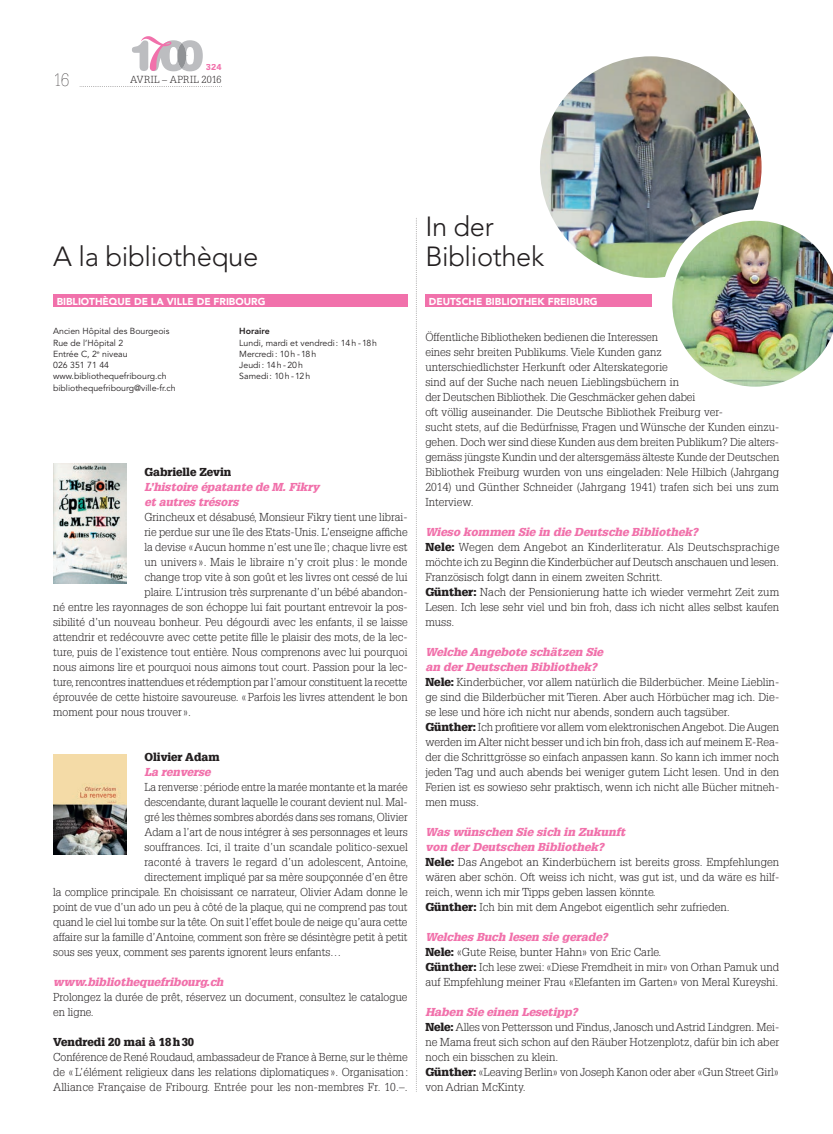
<style>
.page{position:relative;width:833px;height:1134px;background:#fff}
.page>*{position:absolute;margin:0;border:0;box-sizing:border-box;transform-origin:0 0}
.t1{font:300 27.5px/30px "Avenir LT Std";letter-spacing:-.015em;color:#231f20}
.t2{font:100 17.5px "Glypha LT Std";color:#231f20}
.t3{font:300 11.25px/15px "Glypha LT Std";color:#231f20}
.t4{font:italic 900 11.25px/15px "Glypha LT Std";color:#f171ab}
.t5{font:900 11.25px "Glypha LT Std";color:#231f20}
.t6{font:900 10px "Avenir LT Std";color:#fff}
.t7{font:300 10px "Glypha LT Std";letter-spacing:.045em;color:#231f20}
.t8{font:8.75px/11.2px "Avenir LT Std";color:#231f20}
.t9{font:800 8.75px "Avenir LT Std";color:#231f20}
.t10{font:900 8.75px "Avenir LT Std";color:#f172ac}
.s1{font-weight:900;font-style:italic;color:#f171ab}
.s2{font-weight:900}
</style>
<div class="page">
<svg style="left:80px;top:86px;width:140px;height:1px"></svg>
<svg style="left:132px;top:36px;width:71px;height:35px"></svg>
<svg style="left:416px;top:218px;width:1px;height:873px"></svg>
<div style="left:53px;top:295px;width:354px;height:12px;background:#f171ab"></div>
<img style="left:53px;top:464px;width:74px;height:119px">
<img style="left:53px;top:755px;width:74px;height:100px">
<div style="left:425px;top:295px;width:226px;height:12px;background:#f171ab"></div>
<img style="left:540px;top:56px;width:221px;height:222px;border-radius:111px">
<img style="left:661px;top:209px;width:172px;height:178px">
<p class="t10" style="left:206px;top:62px;width:17px">324</p>
<h2 class="t2" style="left:53px;top:70px;width:18px">16</h2>
<p class="t7" style="left:130px;top:74px;width:93px">AVRIL – APRIL 2016</p>
<h1 class="t1" style="left:53px;top:242px;width:207px">A la bibliothèque</h1>
<p class="t6" style="left:57px;top:295px;width:210px">BIBLIOTHÈQUE DE LA VILLE DE FRIBOURG</p>
<p class="t8" style="left:53px;top:326px;width:124px">Ancien Hôpital des Bourgeois<br>Rue de l’Hôpital 2<br>Entrée C, 2<sup>e</sup> niveau<br>026 351 71 44 www.bibliothequefribourg.ch bibliothequefribourg@ville-fr.ch</p>
<p class="t9" style="left:239px;top:326px;width:32px">Horaire</p>
<p class="t8" style="left:239px;top:337px;width:139px">Lundi, mardi et vendredi : 14 h - 18 h<br>Mercredi : 10 h - 18 h<br>Jeudi : 14 h - 20 h<br>Samedi : 10 h - 12 h</p>
<p class="t5" style="left:144px;top:466px;width:88px">Gabrielle Zevin</p>
<p class="t4" style="left:144px;top:480px;width:176px">L’histoire épatante de M. Fikry et autres trésors</p>
<p class="t3" style="left:144px;top:510px;width:265px">Grincheux et désabusé, Monsieur Fikry tient une librai-</p>
<p class="t3" style="left:144px;top:525px;width:265px">rie perdue sur une île des Etats-Unis. L’enseigne affiche</p>
<p class="t3" style="left:144px;top:540px;width:265px">la devise « Aucun homme n’est une île ; chaque livre est</p>
<p class="t3" style="left:144px;top:555px;width:265px">un univers ». Mais le libraire n’y croit plus : le monde</p>
<p class="t3" style="left:144px;top:570px;width:265px">change trop vite à son goût et les livres ont cessé de lui</p>
<p class="t3" style="left:144px;top:585px;width:265px">plaire. L’intrusion très surprenante d’un bébé abandon-</p>
<p class="t3" style="left:53px;top:600px;width:356px">né entre les rayonnages de son échoppe lui fait pourtant entrevoir la pos-</p>
<p class="t3" style="left:53px;top:615px;width:356px">sibilité d’un nouveau bonheur. Peu dégourdi avec les enfants, il se laisse</p>
<p class="t3" style="left:53px;top:630px;width:356px">attendrir et redécouvre avec cette petite fille le plaisir des mots, de la lec-</p>
<p class="t3" style="left:53px;top:645px;width:356px">ture, puis de l’existence tout entière. Nous comprenons avec lui pourquoi</p>
<p class="t3" style="left:53px;top:660px;width:356px">nous aimons lire et pourquoi nous aimons tout court. Passion pour la lec-</p>
<p class="t3" style="left:53px;top:675px;width:356px">ture, rencontres inattendues et rédemption par l’amour constituent la recette</p>
<p class="t3" style="left:53px;top:690px;width:356px">éprouvée de cette histoire savoureuse. « Parfois les livres attendent le bon</p>
<p class="t3" style="left:53px;top:705px;width:139px">moment pour nous trouver ».</p>
<p class="t5" style="left:144px;top:750px;width:77px">Olivier Adam</p>
<p class="t4" style="left:144px;top:765px;width:68px">La renverse</p>
<p class="t3" style="left:144px;top:780px;width:265px">La renverse : période entre la marée montante et la marée</p>
<p class="t3" style="left:144px;top:795px;width:264px">descendante, durant laquelle le courant devient nul. Mal-</p>
<p class="t3" style="left:144px;top:810px;width:265px">gré les thèmes sombres abordés dans ses romans, Olivier</p>
<p class="t3" style="left:144px;top:825px;width:265px">Adam a l’art de nous intégrer à ses personnages et leurs</p>
<p class="t3" style="left:144px;top:840px;width:265px">souffrances. Ici, il traite d’un scandale politico-sexuel</p>
<p class="t3" style="left:144px;top:855px;width:265px">raconté à travers le regard d’un adolescent, Antoine,</p>
<p class="t3" style="left:144px;top:870px;width:265px">directement impliqué par sa mère soupçonnée d’en être</p>
<p class="t3" style="left:53px;top:885px;width:356px">la complice principale. En choisissant ce narrateur, Olivier Adam donne le</p>
<p class="t3" style="left:53px;top:900px;width:356px">point de vue d’un ado un peu à côté de la plaque, qui ne comprend pas tout</p>
<p class="t3" style="left:53px;top:915px;width:356px">quand le ciel lui tombe sur la tête. On suit l’effet boule de neige qu’aura cette</p>
<p class="t3" style="left:53px;top:930px;width:356px">affaire sur la famille d’Antoine, comment son frère se désintègre petit à petit</p>
<p class="t3" style="left:53px;top:945px;width:290px">sous ses yeux, comment ses parents ignorent leurs enfants…</p>
<p class="t4" style="left:53px;top:975px;width:172px">www.bibliothequefribourg.ch</p>
<p class="t3" style="left:53px;top:990px;width:356px">Prolongez la durée de prêt, réservez un document, consultez le catalogue en ligne.</p>
<p class="t5" style="left:53px;top:1035px;width:143px">Vendredi 20 mai à 18 h 30</p>
<p class="t3" style="left:53px;top:1050px;width:357px;text-align:justify">Conférence de René Roudaud, ambassadeur de France à Berne, sur le thème de « L’élément religieux dans les relations diplomatiques ». Organisation :<br>Alliance Française de Fribourg. Entrée pour les non-membres Fr. 10.–.</p>
<h1 class="t1" style="left:425px;top:212px;width:120px">In der<br>Bibliothek</h1>
<p class="t6" style="left:429px;top:295px;width:170px">DEUTSCHE BIBLIOTHEK FREIBURG</p>
<p class="t3" style="left:425px;top:330px;width:355px">Öffentliche Bibliotheken bedienen die Interessen<br>eines sehr breiten Publikums. Viele Kunden ganz<br>unterschiedlichster Herkunft oder Alterskategorie<br>sind auf der Suche nach neuen Lieblingsbüchern in<br>der Deutschen Bibliothek. Die Geschmäcker gehen dabei<br>oft völlig auseinander. Die Deutsche Bibliothek Freiburg ver-<br>sucht stets, auf die Bedürfnisse, Fragen und Wünsche der Kunden einzu&shy;gehen. Doch wer sind diese Kunden aus dem breiten Publikum? Die alters&shy;gemäss jüngste Kundin und der altersgemäss älteste Kunde der Deutschen Bibliothek Freiburg wurden von uns eingeladen: Nele Hilbich (Jahrgang 2014) und Günther Schneider (Jahrgang 1941) trafen sich bei uns zum Interview.</p>
<p class="t3" style="left:425px;top:525px;width:355px"><span class="s1">Wieso kommen Sie in die Deutsche Bibliothek?<br></span><span class="s2">Nele:</span> Wegen dem Angebot an Kinderliteratur. Als Deutschsprachige möchte ich zu Beginn die Kinderbücher auf Deutsch anschauen und lesen.<br>Französisch folgt dann in einem zweiten Schritt.<br><span class="s2">Günther:</span> Nach der Pensionierung hatte ich wieder vermehrt Zeit zum Lesen. Ich lese sehr viel und bin froh, dass ich nicht alles selbst kaufen muss.</p>
<p class="t3" style="left:425px;top:645px;width:355px"><span class="s1">Welche Angebote schätzen Sie<br>an der Deutschen Bibliothek?<br></span><span class="s2">Nele:</span> Kinderbücher, vor allem natürlich die Bilderbücher. Meine Lieblin&shy;ge sind die Bilderbücher mit Tieren. Aber auch Hörbücher mag ich. Die&shy;se lese und höre ich nicht nur abends, sondern auch tagsüber.<br><span class="s2">Günther:</span> Ich profitiere vor allem vom elektronischen Angebot. Die Augen werden im Alter nicht besser und ich bin froh, dass ich auf meinem E-Rea&shy;der die Schrittgrösse so einfach anpassen kann. So kann ich immer noch jeden Tag und auch abends bei weniger gutem Licht lesen. Und in den Ferien ist es sowieso sehr praktisch, wenn ich nicht alle Bücher mitneh&shy;men muss.</p>
<p class="t3" style="left:425px;top:825px;width:355px"><span class="s1">Was wünschen Sie sich in Zukunft<br>von der Deutschen Bibliothek?<br></span><span class="s2">Nele:</span> Das Angebot an Kinderbüchern ist bereits gross. Empfehlungen wären aber schön. Oft weiss ich nicht, was gut ist, und da wäre es hilf&shy;reich, wenn ich mir Tipps geben lassen könnte.<br><span class="s2">Günther:</span> Ich bin mit dem Angebot eigentlich sehr zufrieden.</p>
<p class="t3" style="left:425px;top:930px;width:355px"><span class="s1">Welches Buch lesen sie gerade?<br></span><span class="s2">Nele:</span> «Gute Reise, bunter Hahn» von Eric Carle.<br><span class="s2">Günther:</span> Ich lese zwei: «Diese Fremdheit in mir» von Orhan Pamuk und auf Empfehlung meiner Frau «Elefanten im Garten» von Meral Kureyshi.</p>
<p class="t3" style="left:425px;top:1005px;width:355px"><span class="s1">Haben Sie einen Lesetipp?<br></span><span class="s2">Nele:</span> Alles von Pettersson und Findus, Janosch und Astrid Lindgren. Mei&shy;ne Mama freut sich schon auf den Räuber Hotzenplotz, dafür bin ich aber noch ein bisschen zu klein.<br><span class="s2">Günther:</span> «Leaving Berlin» von Joseph Kanon oder aber «Gun Street Girl» von Adrian McKinty.</p>
</div>
